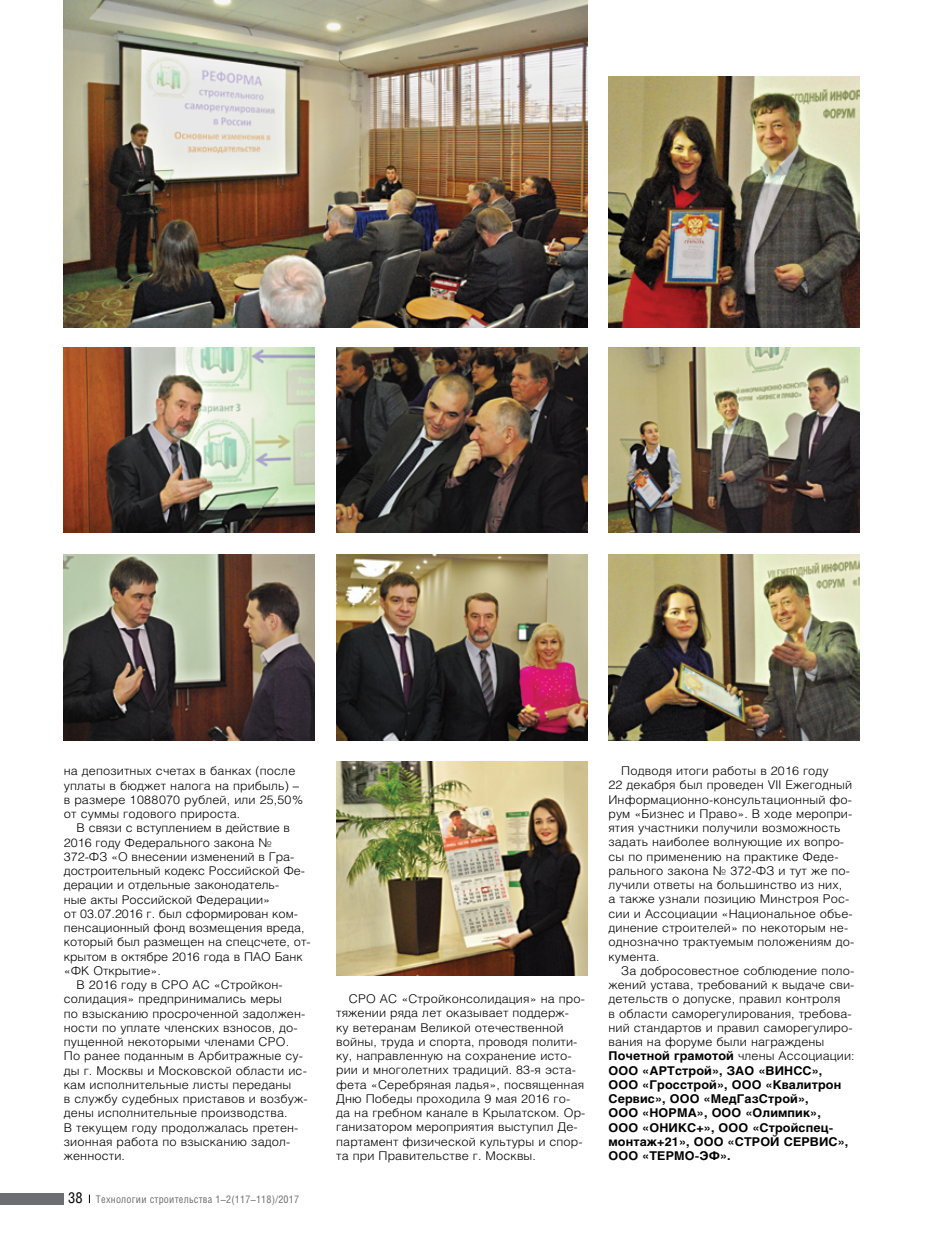
<style>
.page{position:relative;width:936px;height:1234px;background:#fff}
.page>*{position:absolute;margin:0;border:0;box-sizing:border-box;transform-origin:0 0}
.t1{font:15px "Helios Cond";color:#000}
.t2{font:300 12px/14.2px "Helios";letter-spacing:.01em;color:#000;scale:1.04 1}
.t3{font:10.5px "Helios Cond";letter-spacing:.02em;color:#6d6e71}
.s1{font-weight:700}
</style>
<div class="page">
<div style="left:0;top:1193px;width:64px;height:11px;background:#6d6e71"></div>
<img style="left:64px;top:0;width:523px;height:327px">
<img style="left:336px;top:761px;width:251px;height:213px">
<img style="left:336px;top:347px;width:251px;height:186px">
<img style="left:608px;top:347px;width:251px;height:186px">
<img style="left:64px;top:554px;width:251px;height:186px">
<img style="left:336px;top:554px;width:251px;height:186px">
<img style="left:64px;top:347px;width:251px;height:186px">
<img style="left:608px;top:554px;width:251px;height:186px">
<img style="left:608px;top:77px;width:251px;height:250px">
<p class="t2" style="left:64px;top:763px;width:232px">на депозитных счетах в банках (после уплаты в бюджет налога на прибыль) – в размере 1088070 рублей, или 25,50% от суммы годового прироста.</p>
<p class="t2" style="left:77px;top:820px;width:207px">В связи с вступлением в действие в</p>
<p class="t2" style="left:64px;top:834px;width:201px">2016 году Федерального закона №</p>
<p class="t2" style="left:64px;top:849px;width:223px">372‑ФЗ «О внесении изменений в Гра‑</p>
<p class="t2" style="left:64px;top:863px;width:233px">достроительный кодекс Российской Фе‑</p>
<p class="t2" style="left:64px;top:877px;width:208px">дерации и отдельные законодатель‑</p>
<p class="t2" style="left:64px;top:891px;width:200px">ные акты Российской Федерации»</p>
<p class="t2" style="left:64px;top:906px;width:227px">от 03.07.2016 г. был сформирован ком‑</p>
<p class="t2" style="left:64px;top:920px;width:233px">пенсационный фонд возмещения вреда,</p>
<p class="t2" style="left:64px;top:934px;width:239px">который был размещен на спецсчете, от‑</p>
<p class="t2" style="left:64px;top:948px;width:231px">крытом в октябре 2016 года в ПАО Банк</p>
<p class="t2" style="left:64px;top:963px;width:95px">«ФК Открытие».</p>
<p class="t2" style="left:77px;top:977px;width:200px">В 2016 году в СРО АС «Стройкон‑</p>
<p class="t2" style="left:64px;top:991px;width:211px">солидация» предпринимались меры</p>
<p class="t2" style="left:64px;top:1005px;width:234px">по взысканию просроченной задолжен‑</p>
<p class="t2" style="left:64px;top:1020px;width:226px">ности по уплате членских взносов, до‑</p>
<p class="t2" style="left:64px;top:1034px;width:218px">пущенной некоторыми членами СРО.</p>
<p class="t2" style="left:64px;top:1048px;width:231px">По ранее поданным в Арбитражные су‑</p>
<p class="t2" style="left:64px;top:1062px;width:235px">ды г. Москвы и Московской области ис‑</p>
<p class="t2" style="left:64px;top:1077px;width:220px">кам исполнительные листы переданы</p>
<p class="t2" style="left:64px;top:1091px;width:236px">в службу судебных приставов и возбуж‑</p>
<p class="t2" style="left:64px;top:1105px;width:216px">дены исполнительные производства.</p>
<p class="t2" style="left:64px;top:1119px;width:227px">В текущем году продолжалась претен‑</p>
<p class="t2" style="left:64px;top:1134px;width:219px">зионная работа по взысканию задол‑</p>
<p class="t2" style="left:64px;top:1148px;width:60px">женности.</p>
<p class="t1" style="left:68px;top:1188px;width:16px">38</p>
<p class="t3" style="left:96px;top:1192px;width:205px">Технологии строительства 1–2(117–118)/2017</p>
<p class="t2" style="left:336px;top:991px;width:241px;text-indent:13px">СРО АС «Стройконсолидация» на про‑ тяжении ряда лет оказывает поддерж-<br>ку ветеранам Великой отечественной войны, труда и спорта, проводя полити‑ ку, направленную на сохранение исто‑ рии и многолетних традиций. 83‑я эста‑ фета «Серебряная ладья», посвященная Дню Победы проходила 9 мая 2016 го‑ да на гребном канале в Крылатском. Ор‑ ганизатором мероприятия выступил Де‑ партамент физической культуры и спор‑ та при Правительстве г. Москвы.</p>
<p class="t2" style="left:608px;top:763px;width:238px;text-indent:13px">Подводя итоги работы в 2016 году<br>22 декабря был проведен VII Ежегодный Информационно-консультационный фо‑ рум «Бизнес и Право». В ходе меропри‑ ятия участники получили возможность задать наиболее волнующие их вопро‑ сы по применению на практике Феде‑ рального закона № 372‑ФЗ и тут же по‑ лучили ответы на большинство из них,<br>а также узнали позицию Минстроя Рос‑ сии и Ассоциации «Национальное объе‑ динение строителей» по некоторым не‑ однозначно трактуемым положениям до‑ кумента.</p>
<p class="t2" style="left:608px;top:962px;width:238px;text-indent:13px">За добросовестное соблюдение поло‑ жений устава, требований к выдаче сви‑ детельств о допуске, правил контроля<br>в области саморегулирования, требова‑ ний стандартов и правил саморегулиро‑ вания на форуме были награждены <span class="s1">Почетной грамотой</span> члены Ассоциации:<br><span class="s1">ООО «АРТстрой», ЗАО «ВИНСС», ООО «Гросстрой», ООО «Квалитрон Сервис», ООО «МедГазСтрой»,<br>ООО «НОРМА», ООО «Олимпик»,<br>ООО «ОНИКС+», ООО «Стройспец&shy;монтаж+21», ООО «СТРОЙ СЕРВИС», ООО «ТЕРМО-ЭФ».</span></p>
</div>
